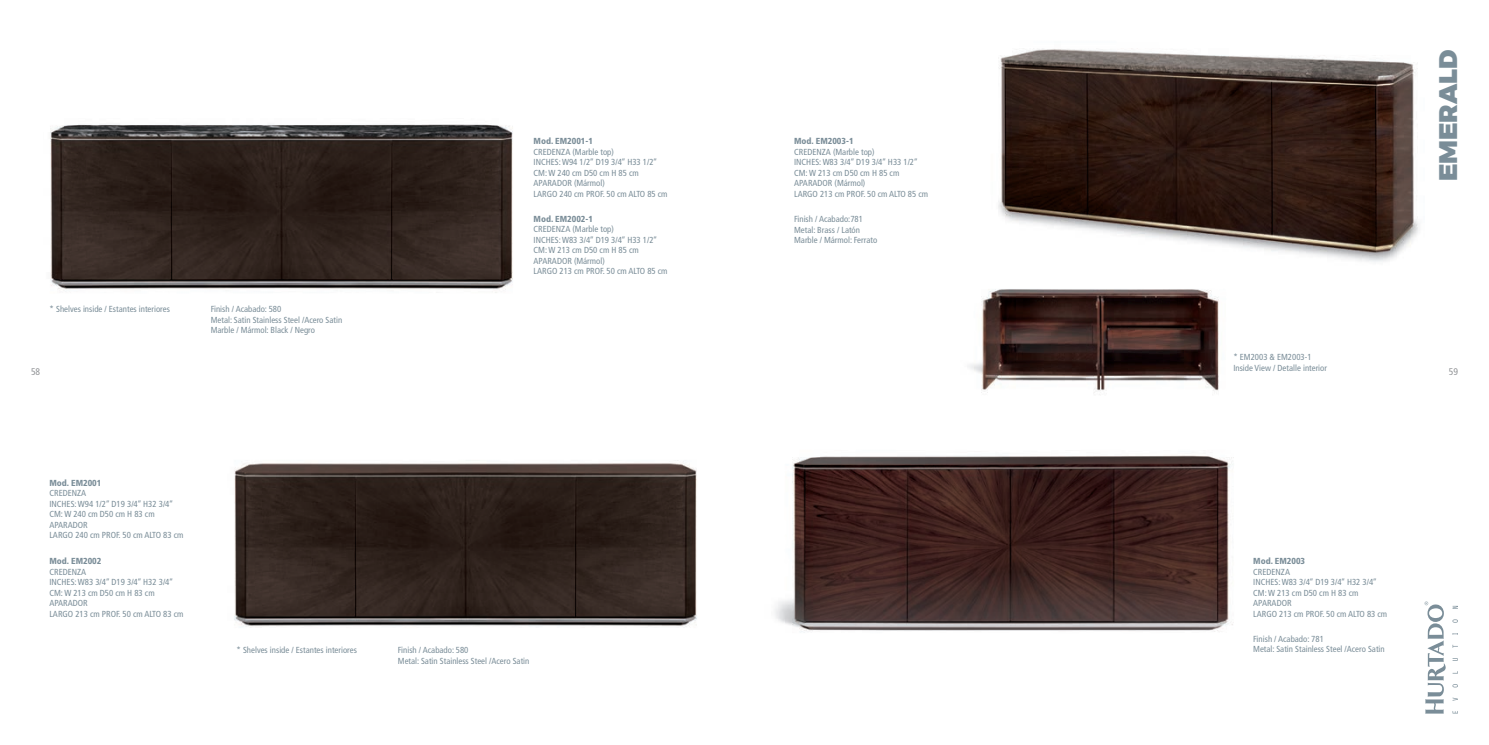
<style>
.page{position:relative;width:1489px;height:745px;background:#fff}
.page>*{position:absolute;margin:0;border:0;box-sizing:border-box;transform-origin:0 0}
.t1{font:900 25.38px "Montserrat";color:#7a8d98}
.t2{font:condensed 9.62px "Frutiger LT Std";color:#939598}
.t3{font:condensed 8.75px "Frutiger LT Std";color:#7a8d98}
.t4{font:900 condensed 8.75px "Frutiger LT Std";color:#7a8d98}
</style>
<div class="page">
<img style="left:50px;top:124px;width:463px;height:169px">
<img style="left:234px;top:460px;width:463px;height:167px">
<img style="left:998px;top:49px;width:421px;height:213px">
<img style="left:775px;top:455px;width:459px;height:178px">
<img style="left:968px;top:289px;width:251px;height:104px">
<svg style="left:1424px;top:601px;width:21px;height:112px"></svg>
<svg style="left:1452px;top:605px;width:5px;height:108px"></svg>
<p class="t3" style="left:50px;top:304px;width:122px">* Shelves inside / Estantes interiores</p>
<p class="t3" style="left:211px;top:304px;width:72px">Finish / Acabado: 580</p>
<p class="t3" style="left:211px;top:314px;width:133px">Metal: Satin Stainless Steel /Acero Satin</p>
<p class="t3" style="left:211px;top:325px;width:106px">Marble / Mármol: Black / Negro</p>
<p class="t4" style="left:533px;top:136px;width:61px">Mod. EM2001-1</p>
<p class="t3" style="left:533px;top:147px;width:82px">CREDENZA (Marble top)</p>
<p class="t3" style="left:533px;top:157px;width:125px">INCHES: W94 1/2’’ D19 3/4’’ H33 1/2’’</p>
<p class="t3" style="left:533px;top:168px;width:107px">CM: W 240 cm D50 cm H 85 cm</p>
<p class="t3" style="left:533px;top:178px;width:73px">APARADOR (Mármol)</p>
<p class="t3" style="left:533px;top:189px;width:135px">LARGO 240 cm PROF. 50 cm ALTO 85 cm</p>
<p class="t4" style="left:533px;top:213px;width:61px">Mod. EM2002-1</p>
<p class="t3" style="left:533px;top:224px;width:82px">CREDENZA (Marble top)</p>
<p class="t3" style="left:533px;top:234px;width:125px">INCHES: W83 3/4’’ D19 3/4’’ H33 1/2’’</p>
<p class="t3" style="left:533px;top:245px;width:107px">CM: W 213 cm D50 cm H 85 cm</p>
<p class="t3" style="left:533px;top:255px;width:73px">APARADOR (Mármol)</p>
<p class="t3" style="left:533px;top:266px;width:135px">LARGO 213 cm PROF. 50 cm ALTO 85 cm</p>
<p class="t4" style="left:794px;top:136px;width:61px">Mod. EM2003-1</p>
<p class="t3" style="left:794px;top:147px;width:82px">CREDENZA (Marble top)</p>
<p class="t3" style="left:794px;top:157px;width:125px">INCHES: W83 3/4’’ D19 3/4’’ H33 1/2’’</p>
<p class="t3" style="left:794px;top:168px;width:107px">CM: W 213 cm D50 cm H 85 cm</p>
<p class="t3" style="left:794px;top:178px;width:73px">APARADOR (Mármol)</p>
<p class="t3" style="left:794px;top:189px;width:135px">LARGO 213 cm PROF. 50 cm ALTO 85 cm</p>
<p class="t3" style="left:794px;top:214px;width:70px">Finish / Acabado:781</p>
<p class="t3" style="left:794px;top:224px;width:67px">Metal: Brass / Latón</p>
<p class="t3" style="left:794px;top:235px;width:85px">Marble / Mármol: Ferrato</p>
<h1 class="t1" style="left:1427px;top:181px;width:133px;rotate:-90deg">EMERALD</h1>
<p class="t3" style="left:1233px;top:352px;width:80px">* EM2003 &amp; EM2003-1</p>
<p class="t3" style="left:1233px;top:362px;width:95px">Inside View / Detalle interior</p>
<p class="t2" style="left:31px;top:366px;width:11px">58</p>
<p class="t2" style="left:1448px;top:366px;width:11px">59</p>
<p class="t4" style="left:49px;top:477px;width:53px">Mod. EM2001</p>
<p class="t3" style="left:49px;top:488px;width:38px">CREDENZA</p>
<p class="t3" style="left:49px;top:498px;width:125px">INCHES: W94 1/2’’ D19 3/4’’ H32 3/4’’</p>
<p class="t3" style="left:49px;top:509px;width:107px">CM: W 240 cm D50 cm H 83 cm</p>
<p class="t3" style="left:49px;top:519px;width:40px">APARADOR</p>
<p class="t3" style="left:49px;top:530px;width:135px">LARGO 240 cm PROF. 50 cm ALTO 83 cm</p>
<p class="t4" style="left:49px;top:555px;width:53px">Mod. EM2002</p>
<p class="t3" style="left:49px;top:566px;width:38px">CREDENZA</p>
<p class="t3" style="left:49px;top:576px;width:125px">INCHES: W83 3/4’’ D19 3/4’’ H32 3/4’’</p>
<p class="t3" style="left:49px;top:587px;width:107px">CM: W 213 cm D50 cm H 83 cm</p>
<p class="t3" style="left:49px;top:597px;width:40px">APARADOR</p>
<p class="t3" style="left:49px;top:608px;width:135px">LARGO 213 cm PROF. 50 cm ALTO 83 cm</p>
<p class="t3" style="left:236px;top:645px;width:122px">* Shelves inside / Estantes interiores</p>
<p class="t3" style="left:398px;top:645px;width:72px">Finish / Acabado: 580</p>
<p class="t3" style="left:398px;top:655px;width:133px">Metal: Satin Stainless Steel /Acero Satin</p>
<p class="t4" style="left:1253px;top:555px;width:53px">Mod. EM2003</p>
<p class="t3" style="left:1253px;top:566px;width:38px">CREDENZA</p>
<p class="t3" style="left:1253px;top:576px;width:125px">INCHES: W83 3/4’’ D19 3/4’’ H32 3/4’’</p>
<p class="t3" style="left:1253px;top:587px;width:107px">CM: W 213 cm D50 cm H 83 cm</p>
<p class="t3" style="left:1253px;top:597px;width:40px">APARADOR</p>
<p class="t3" style="left:1253px;top:608px;width:135px">LARGO 213 cm PROF. 50 cm ALTO 83 cm</p>
<p class="t3" style="left:1253px;top:633px;width:72px">Finish / Acabado: 781</p>
<p class="t3" style="left:1253px;top:643px;width:133px">Metal: Satin Stainless Steel /Acero Satin</p>
</div>
